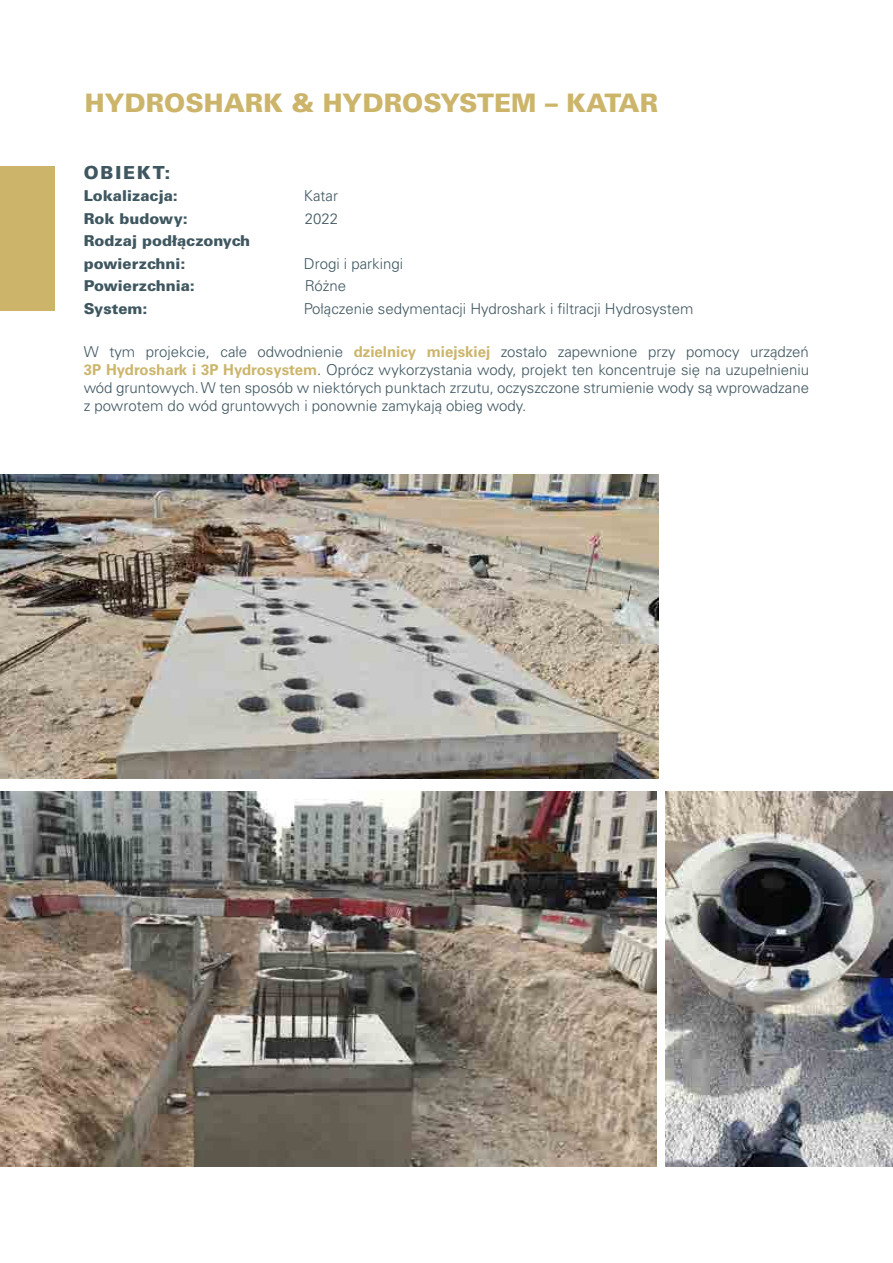
<style>
.page{position:relative;width:893px;height:1263px;background:#fff}
.page>*{position:absolute;margin:0;border:0;box-sizing:border-box;transform-origin:0 0}
.t1{font:900 25.5px "Univers LT Pro 75";color:#ccb56b}
.t2{font:900 18px "Univers LT Pro 75";letter-spacing:.1em;color:#3f5760}
.t3{font:300 15px/18px "Univers LT Pro 45";color:#3f5760;text-align:justify}
.t4{font:900 15px/22.5px "Univers LT Pro 75";color:#3f5760}
.s1{font-family:"Univers LT Pro 65";font-weight:700;color:#ccb56b}
</style>
<div class="page">
<img style="left:0;top:791px;width:657px;height:375px">
<img style="left:666px;top:791px;width:227px;height:375px">
<img style="left:0;top:474px;width:658px;height:305px">
<div style="left:0;top:166px;width:54px;height:144px;background:#ccb56b"></div>
<h1 class="t1" style="left:85px;top:85px;width:575px">HYDROSHARK &amp; HYDROSYSTEM – KATAR</h1>
<p class="t2" style="left:84px;top:160px;width:88px">OBIEKT:</p>
<p class="t4" style="left:84px;top:184px;width:96px">Lokalizacja:</p>
<p class="t3" style="left:304px;top:187px;width:36px">Katar</p>
<p class="t4" style="left:84px;top:207px;width:106px">Rok budowy:</p>
<p class="t3" style="left:305px;top:209px;width:35px">2022</p>
<p class="t4" style="left:84px;top:229px;width:168px">Rodzaj podłączonych powierzchni:</p>
<p class="t3" style="left:304px;top:254px;width:101px">Drogi i parkingi</p>
<p class="t4" style="left:84px;top:274px;width:113px">Powierzchnia:</p>
<p class="t3" style="left:305px;top:277px;width:43px">Różne</p>
<p class="t4" style="left:84px;top:297px;width:65px">System:</p>
<p class="t3" style="left:304px;top:299px;width:391px">Połączenie sedymentacji Hydroshark i filtracji Hydrosystem</p>
<p class="t3" style="left:84px;top:343px;width:727px">W tym projekcie, całe odwodnienie <span class="s1">dzielnicy miejskiej</span> zostało zapewnione przy pomocy urządzeń <span class="s1">3P Hydroshark i 3P Hydrosystem</span>. Oprócz wykorzystania wody, projekt ten koncentruje się na uzupełnieniu wód gruntowych. W ten sposób w niektórych punktach zrzutu, oczyszczone strumienie wody są wprowadzane z powrotem do wód gruntowych i ponownie zamykają obieg wody.</p>
</div>
